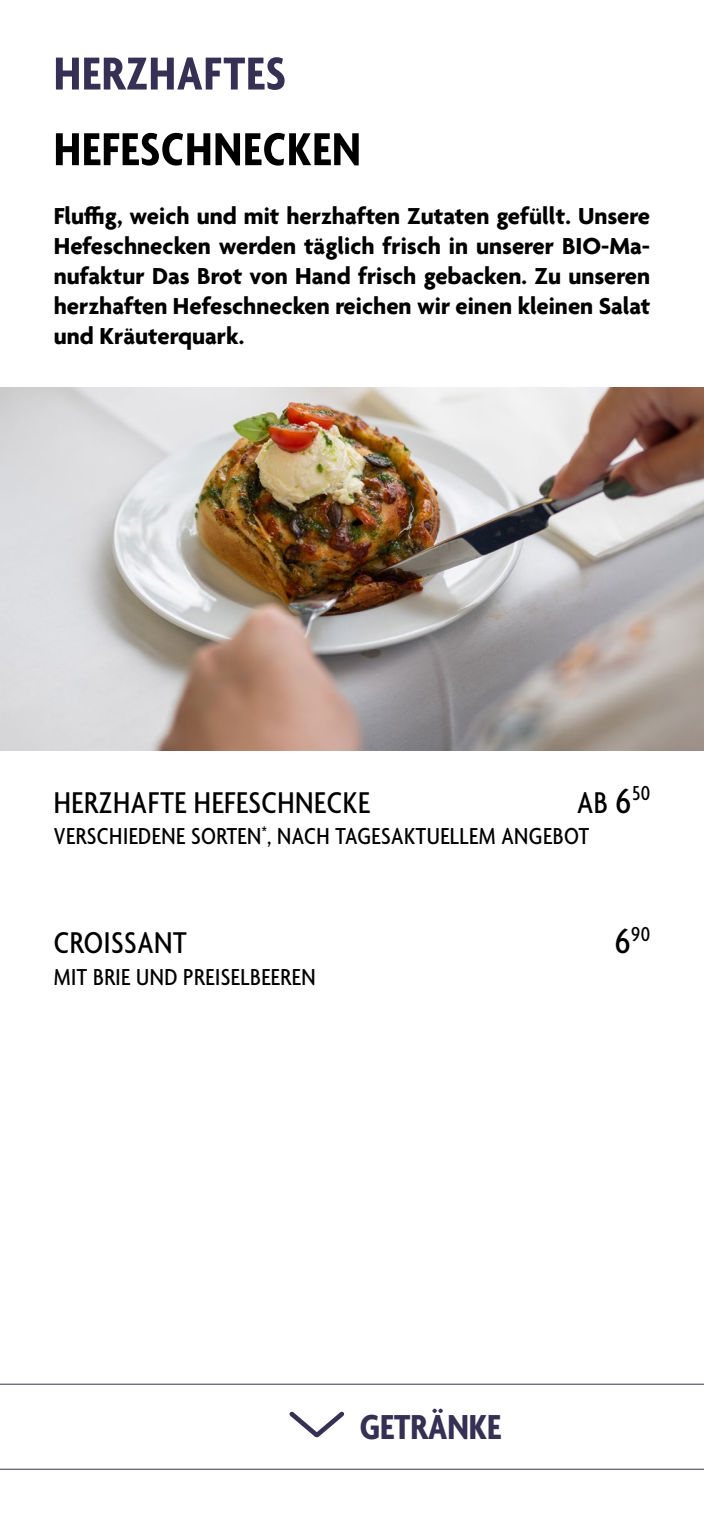
<style>
.page{position:relative;width:704px;height:1523px;background:#fff}
.page>*{position:absolute;margin:0;border:0;box-sizing:border-box;transform-origin:0 0}
.t1{font:700 condensed 50px "Agenda";letter-spacing:.02em;color:#000}
.t2{font:700 condensed 50px "Agenda";letter-spacing:.02em;color:#353054}
.t3{font:700 condensed 37.5px "Agenda";color:#353054}
.t4{font:500 condensed 32.5px "Agenda";letter-spacing:.02em;color:#000}
.t5{font:700 25px/30px "Agenda";color:#000;text-align:justify}
.t6{font:500 condensed 25px "Agenda";letter-spacing:.02em;color:#000}
.t7{font:500 condensed 21.88px "Agenda";color:#000}
.s1{font-size:37.5px}
</style>
<div class="page">
<svg style="left:0;top:1383px;width:703px;height:86px"></svg>
<svg style="left:285px;top:1407px;width:63px;height:34px"></svg>
<img style="left:0;top:387px;width:703px;height:363px">
<h1 class="t2" style="left:54px;top:47px;width:233px">HERZHAFTES</h1>
<h1 class="t1" style="left:54px;top:122px;width:308px">HEFESCHNECKEN</h1>
<p class="t5" style="left:54px;top:202px;width:597px">Fluffig, weich und mit herzhaften Zutaten gefüllt. Unsere Hefeschnecken werden täglich frisch in unserer BIO-Ma&shy;nufaktur Das Brot von Hand frisch gebacken. Zu unseren herzhaften Hefeschnecken reichen wir einen kleinen Salat und Kräuterquark.</p>
<h3 class="t4" style="left:54px;top:785px;width:317px">HERZHAFTE HEFESCHNECKE</h3>
<h3 class="t4" style="left:576px;top:785px;width:74px">AB <span class="s1">6</span><sup>50</sup></h3>
<p class="t6" style="left:54px;top:822px;width:536px">VERSCHIEDENE SORTEN<sup>*</sup>, NACH TAGESAKTUELLEM ANGEBOT</p>
<h3 class="t4" style="left:54px;top:925px;width:134px">CROISSANT</h3>
<p class="t7" style="left:614px;top:922px;width:37px"><span class="s1">6</span>90</p>
<p class="t6" style="left:54px;top:963px;width:263px">MIT BRIE UND PREISELBEEREN</p>
<h2 class="t3" style="left:359px;top:1406px;width:143px">GETRÄNKE</h2>
</div>
